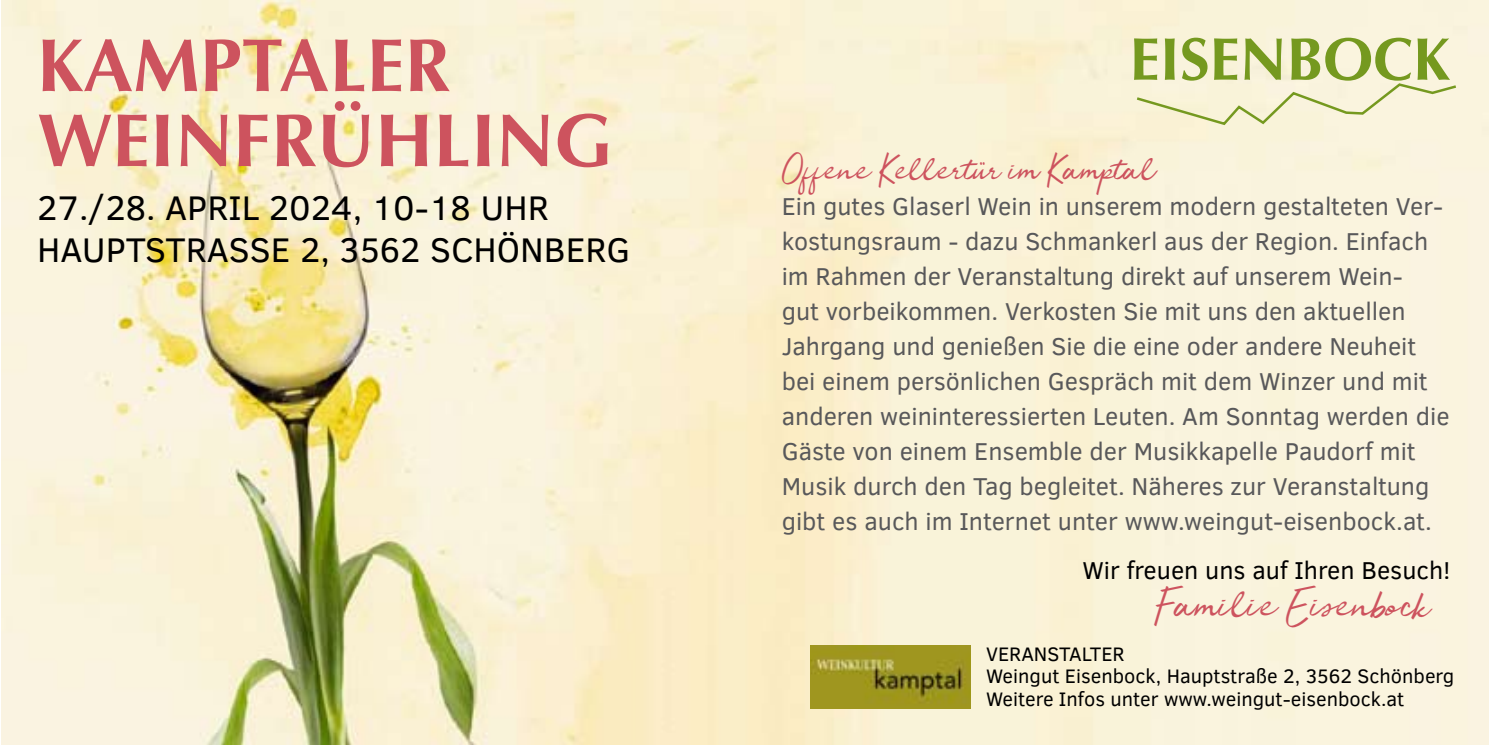
<style>
.page{position:relative;width:1489px;height:745px;background:#fff}
.page>*{position:absolute;margin:0;border:0;box-sizing:border-box;transform-origin:0 0}
.t1{font:700 75px/75px "Optima";color:#cd535e}
.t2{font:700 60px "Optima";color:#75991f}
.t3{font:35px/42px "Clear Sans";color:#000}
.t4{font:35px "Jelytta";color:#cd535e}
.t5{font:30px "Jelytta";color:#cd535e}
.t6{font:27.5px "Jelytta";color:#cd535e}
.t7{font:25px/35px "Clear Sans";color:#58585a}
.t8{font:25px "Clear Sans";color:#000}
.t9{font:20px/22.5px "Clear Sans";color:#000}
</style>
<div class="page">
<img style="left:2px;top:0;width:1486px;height:744px">
<img style="left:810px;top:645px;width:160px;height:63px">
<svg style="left:1133px;top:82px;width:325px;height:44px;background:#f1edcf"></svg>
<h1 class="t1" style="left:37px;top:29px;width:577px">KAMPTALER<br>WEINFRÜHLING</h1>
<h3 class="t3" style="left:37px;top:186px;width:594px">27./28. APRIL 2024, 10-18 UHR<br>HAUPTSTRASSE 2, 3562 SCHÖNBERG</h3>
<h2 class="t2" style="left:1129px;top:24px;width:321px">EISENBOCK</h2>
<p class="t5" style="left:781px;top:152px;width:375px">Offene Kellertur im Kamptal</p>
<p class="t7" style="left:781px;top:189px;width:669px">Ein gutes Glaserl Wein in unserem modern gestalteten Ver&shy;kostungsraum - dazu Schmankerl aus der Region. Einfach im Rahmen der Veranstaltung direkt auf unserem Wein-<br>gut vorbeikommen. Verkosten Sie mit uns den aktuellen Jahrgang und genießen Sie die eine oder andere Neuheit bei einem persönlichen Gespräch mit dem Winzer und mit anderen weininteressierten Leuten. Am Sonntag werden die Gäste von einem Ensemble der Musikkapelle Paudorf mit Musik durch den Tag begleitet. Näheres zur Veranstaltung gibt es auch im Internet unter www.weingut-eisenbock.at.</p>
<p class="t8" style="left:1082px;top:554px;width:369px">Wir freuen uns auf Ihren Besuch!</p>
<p class="t6" style="left:979px;top:139px;width:7px">..</p>
<h3 class="t4" style="left:1155px;top:584px;width:276px">Familie Eisenbock</h3>
<p class="t9" style="left:986px;top:642px;width:470px">VERANSTALTER<br>Weingut Eisenbock, Hauptstraße 2, 3562 Schönberg<br>Weitere Infos unter www.weingut-eisenbock.at</p>
</div>
